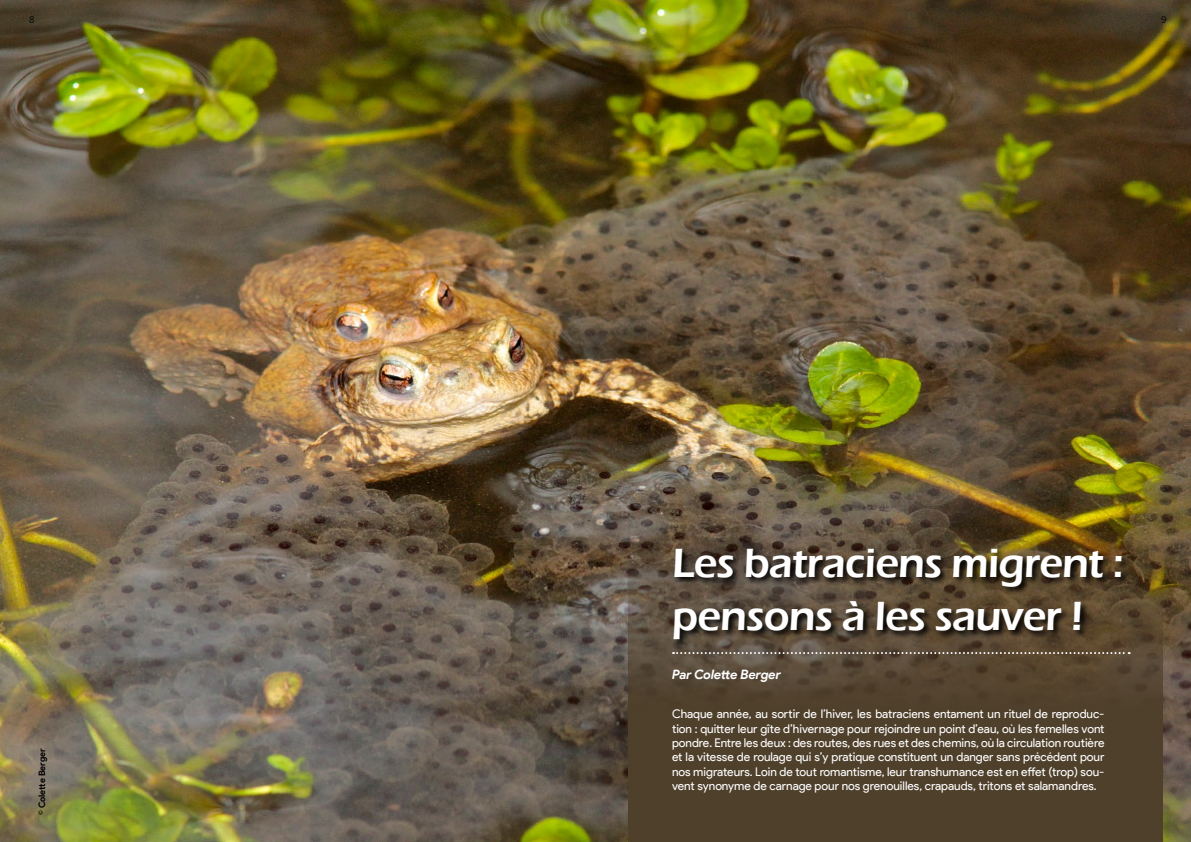
<style>
.page{position:relative;width:1191px;height:842px;background:#fff}
.page>*{position:absolute;margin:0;border:0;box-sizing:border-box;transform-origin:0 0}
.t1{font:600 42px/53px "Eras ITC";letter-spacing:-.02em;color:#fff}
.t2{font:italic 700 13px "Product Sans";letter-spacing:-.005em;color:#fff}
.t3{font:12px/14.4px "Product Sans";color:#fff;text-align:justify}
.t4{font:300 11px "Calibri";color:#000}
.t5{font:700 9px "Product Sans";letter-spacing:-.005em;color:#000}
</style>
<div class="page">
<img style="left:0;top:0;width:1191px;height:842px">
<svg style="left:628px;top:472px;width:534px;height:370px;background:#58482f"></svg>
<svg style="left:672px;top:547px;width:459px;height:102px;background:#4a3c2c"></svg>
<svg style="left:673px;top:652px;width:456px;height:2px"></svg>
<p class="t4" style="left:29px;top:13px;width:7px">8</p>
<p class="t4" style="left:1161px;top:13px;width:7px">9</p>
<p class="t5" style="left:36px;top:815px;width:68px;rotate:-90deg">© Colette Berger</p>
<h1 class="t1" style="left:672px;top:536px;width:453px">Les batraciens migrent : pensons à les sauver !</h1>
<p class="t2" style="left:672px;top:666px;width:111px">Par Colette Berger</p>
<p class="t3" style="left:672px;top:707px;width:434px">Chaque année, au sortir de l’hiver, les batraciens entament un rituel de reproduc&shy;tion : quitter leur gîte d’hivernage pour rejoindre un point d’eau, où les femelles vont pondre. Entre les deux : des routes, des rues et des chemins, où la circulation routière et la vitesse de roulage qui s’y pratique constituent un danger sans précédent pour nos migrateurs. Loin de tout romantisme, leur transhumance est en effet (trop) sou&shy;vent synonyme de carnage pour nos grenouilles, crapauds, tritons et salamandres.</p>
</div>
